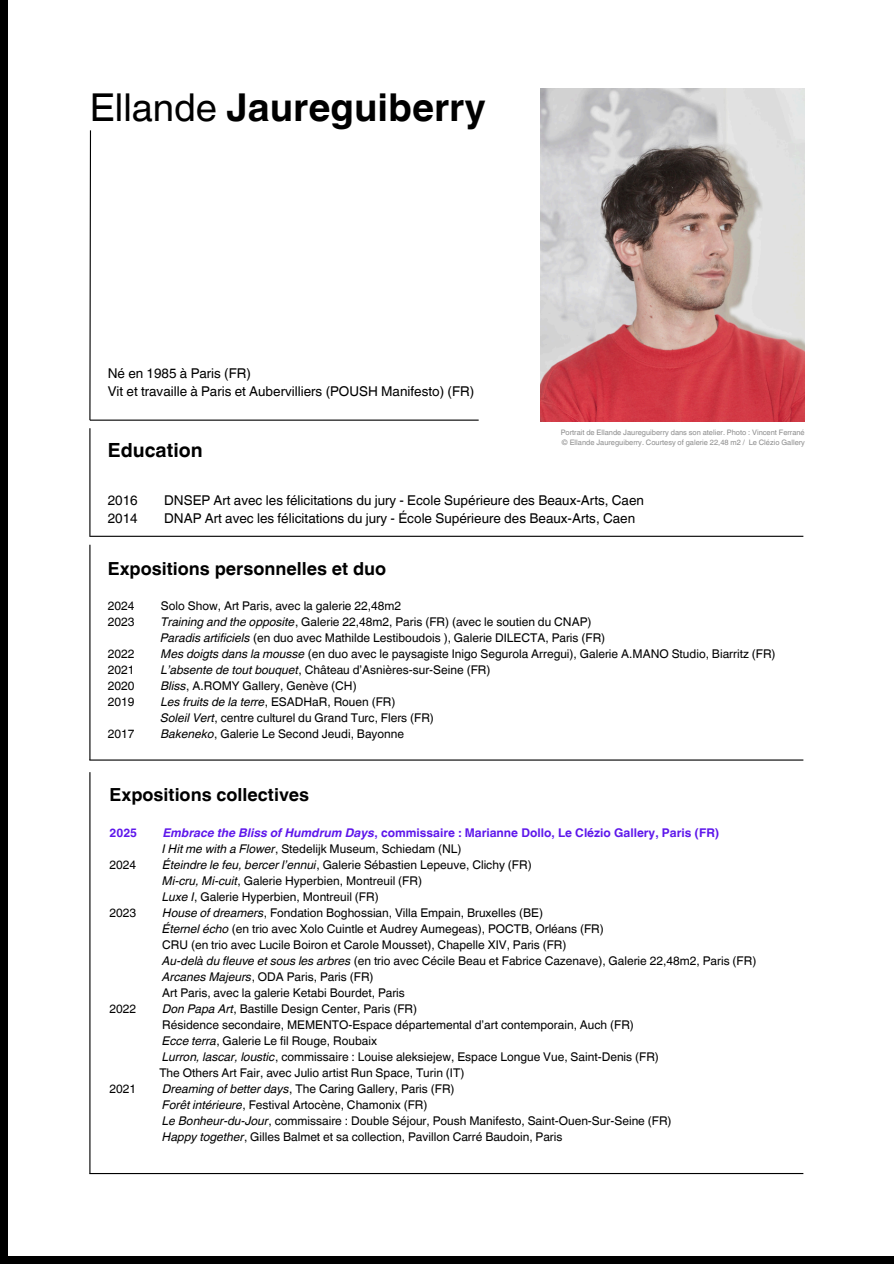
<style>
.page{position:relative;width:894px;height:1264px;background:#fff}
.page>*{position:absolute;margin:0;border:0;box-sizing:border-box;transform-origin:0 0}
.t1{font:700 38.4px "Helvetica World";color:#000}
.t2{font:700 19.5px "Helvetica World";color:#000}
.t3{font:700 18px "Helvetica World";color:#000}
.t4{font:13.5px/18px "Helvetica World";color:#000}
.t5{font:12px/16px "Helvetica World";color:#000}
.t6{font:700 12px/16px "Helvetica World";color:#5e17eb}
.t7{font:7.5px "Helvetica World";color:#8e8e8e}
.s1{font-weight:400}
.s2{font-style:italic}
.s3{font-weight:400;font-style:italic;color:#000}
.s4{font-weight:400;color:#000}
</style>
<div class="page">
<hr style="left:89px;top:535px;width:714px;height:2px;background:#000">
<hr style="left:89px;top:428px;width:1px;height:108px;background:#000">
<div style="left:0;top:0;width:7px;height:1263px;background:#000"></div>
<div style="left:0;top:1256px;width:893px;height:7px;background:#000"></div>
<img style="left:540px;top:88px;width:264px;height:333px">
<hr style="left:90px;top:419px;width:388px;height:2px;background:#000">
<svg style="left:89px;top:130px;width:3px;height:291px"></svg>
<hr style="left:89px;top:759px;width:714px;height:1px;background:#000">
<hr style="left:89px;top:544px;width:1px;height:216px;background:#000">
<hr style="left:89px;top:1172px;width:714px;height:2px;background:#000">
<hr style="left:89px;top:772px;width:1px;height:401px;background:#000">
<h1 class="t1" style="left:90px;top:76px;width:397px"><span class="s1">Ellande</span> Jaureguiberry</h1>
<p class="t4" style="left:108px;top:364px;width:368px">Né en 1985 à Paris (FR)<br>Vit et travaille à Paris et Aubervilliers (POUSH Manifesto) (FR)</p>
<p class="t7" style="left:560px;top:428px;width:245px">Portrait de Ellande Jaureguiberry dans son atelier. Photo : Vincent Ferrané</p>
<h3 class="t7" style="left:561px;top:438px;width:245px">© Ellande Jaureguiberry. Courtesy of galerie 22,48 m2 / Le Clézio Gallery</h3>
<h2 class="t2" style="left:108px;top:434px;width:96px">Education</h2>
<p class="t4" style="left:108px;top:491px;width:32px">2016</p>
<p class="t4" style="left:164px;top:491px;width:481px">DNSEP Art avec les félicitations du jury - Ecole Supérieure des Beaux-Arts, Caen</p>
<p class="t4" style="left:108px;top:509px;width:32px">2014</p>
<p class="t4" style="left:164px;top:509px;width:472px">DNAP Art avec les félicitations du jury - École Supérieure des Beaux-Arts, Caen</p>
<p class="t3" style="left:108px;top:554px;width:280px">Expositions personnelles et duo</p>
<p class="t5" style="left:108px;top:598px;width:28px">2024</p>
<p class="t5" style="left:161px;top:598px;width:242px">Solo Show, Art Paris, avec la galerie 22,48m2</p>
<p class="t5" style="left:108px;top:614px;width:28px">2023</p>
<p class="t5" style="left:160px;top:614px;width:446px"><span class="s2">Training and the opposite</span>, Galerie 22,48m2, Paris (FR) (avec le soutien du CNAP)<br><span class="s2">Paradis artificiels</span> (en duo avec Mathilde Lestiboudois ), Galerie DILECTA, Paris (FR)</p>
<p class="t5" style="left:108px;top:646px;width:28px">2022</p>
<p class="t5" style="left:161px;top:646px;width:616px"><span class="s2">Mes doigts dans la mousse</span> (en duo avec le paysagiste Inigo Segurola Arregui), Galerie A.MANO Studio, Biarritz (FR)</p>
<p class="t5" style="left:108px;top:662px;width:28px">2021</p>
<p class="t5" style="left:161px;top:662px;width:331px"><span class="s2">L’absente de tout bouquet</span>, Château d’Asnières-sur-Seine (FR)</p>
<p class="t5" style="left:108px;top:678px;width:28px">2020</p>
<p class="t5" style="left:161px;top:678px;width:197px"><span class="s2">Bliss</span>, A.ROMY Gallery, Genève (CH)</p>
<p class="t5" style="left:108px;top:694px;width:28px">2019</p>
<p class="t5" style="left:160px;top:694px;width:275px"><span class="s2">Les fruits de la terre</span>, ESADHaR, Rouen (FR)<br><span class="s2">Soleil Vert</span>, centre culturel du Grand Turc, Flers (FR)</p>
<p class="t5" style="left:108px;top:726px;width:28px">2017</p>
<p class="t5" style="left:161px;top:726px;width:245px"><span class="s2">Bakeneko</span>, Galerie Le Second Jeudi, Bayonne</p>
<p class="t3" style="left:109px;top:780px;width:201px">Expositions collectives</p>
<p class="t6" style="left:109px;top:823px;width:29px">2025</p>
<p class="t6" style="left:162px;top:823px;width:558px"><span class="s2">Embrace the Bliss of Humdrum Days</span>, commissaire : Marianne Dollo, Le Clézio Gallery, Paris (FR)<br><span class="s3">I Hit me with a Flower</span><span class="s4">, Stedelijk Museum, Schiedam (NL)</span></p>
<p class="t5" style="left:109px;top:856px;width:28px">2024</p>
<p class="t5" style="left:162px;top:856px;width:371px"><span class="s2">Éteindre le feu, bercer l’ennui</span>, Galerie Sé bastien Lepeuve, Clichy (FR)<br><span class="s2">Mi-cru, Mi-cuit</span>, Galerie Hyperbien, Montreuil (FR)<br><span class="s2">Luxe I</span>, Galerie Hyperbien, Montreuil (FR)</p>
<p class="t5" style="left:109px;top:904px;width:28px">2023</p>
<p class="t5" style="left:162px;top:904px;width:595px"><span class="s2">House of dreamers</span>, Fondation Boghossian, Villa Empain, Bruxelles (BE)<br><span class="s2">Éternel écho</span> (en trio avec Xolo Cuintle et Audrey Aumegeas), POCTB, Orléans (FR)<br>CRU (en trio avec Lucile Boiron et Carole Mousset), Chapelle XIV, Paris (FR)<br><span class="s2">Au-delà du fleuve et sous les arbres</span> (en trio avec Cécile Beau et Fabrice Cazenave), Galerie 22,48m2, Paris (FR)<br><span class="s2">Arcanes Majeurs</span>, ODA Paris, Paris (FR)<br>Art Paris, avec la galerie Ketabi Bourdet, Paris</p>
<p class="t5" style="left:109px;top:1000px;width:28px">2022</p>
<p class="t5" style="left:159px;top:1000px;width:501px"><span class="s2">Don Papa Art</span>, Bastille Design Center, Paris (FR)<br>Résidence secondaire, MEMENTO-Espace départemental d’art contemporain, Auch (FR)<br><span class="s2">Ecce terra</span>, Galerie Le fil Rouge, Roubaix<br><span class="s2">Lurron, lascar, loustic</span>, commissaire : Louise aleksiejew, Espace Longue Vue, Saint-Denis (FR)<br>The Others Art Fair, avec Julio artist Run Space, Turin (IT)</p>
<p class="t5" style="left:109px;top:1080px;width:28px">2021</p>
<p class="t5" style="left:162px;top:1080px;width:294px"><span class="s2">Dreaming of better days</span>, The Caring Gallery, Paris (FR)<br><span class="s2">Forêt intérieure</span>, Festival Artocène, Chamonix (FR)</p>
<p class="t5" style="left:162px;top:1112px;width:510px"><span class="s2">Le Bonheur-du-Jour</span>, commissaire : Double Séjour, Poush Manifesto, Saint-Ouen-Sur-Seine (FR)<br><span class="s2">Happy together</span>, Gilles Balmet et sa collection, Pavillon Carré Baudoin, Paris</p>
</div>
